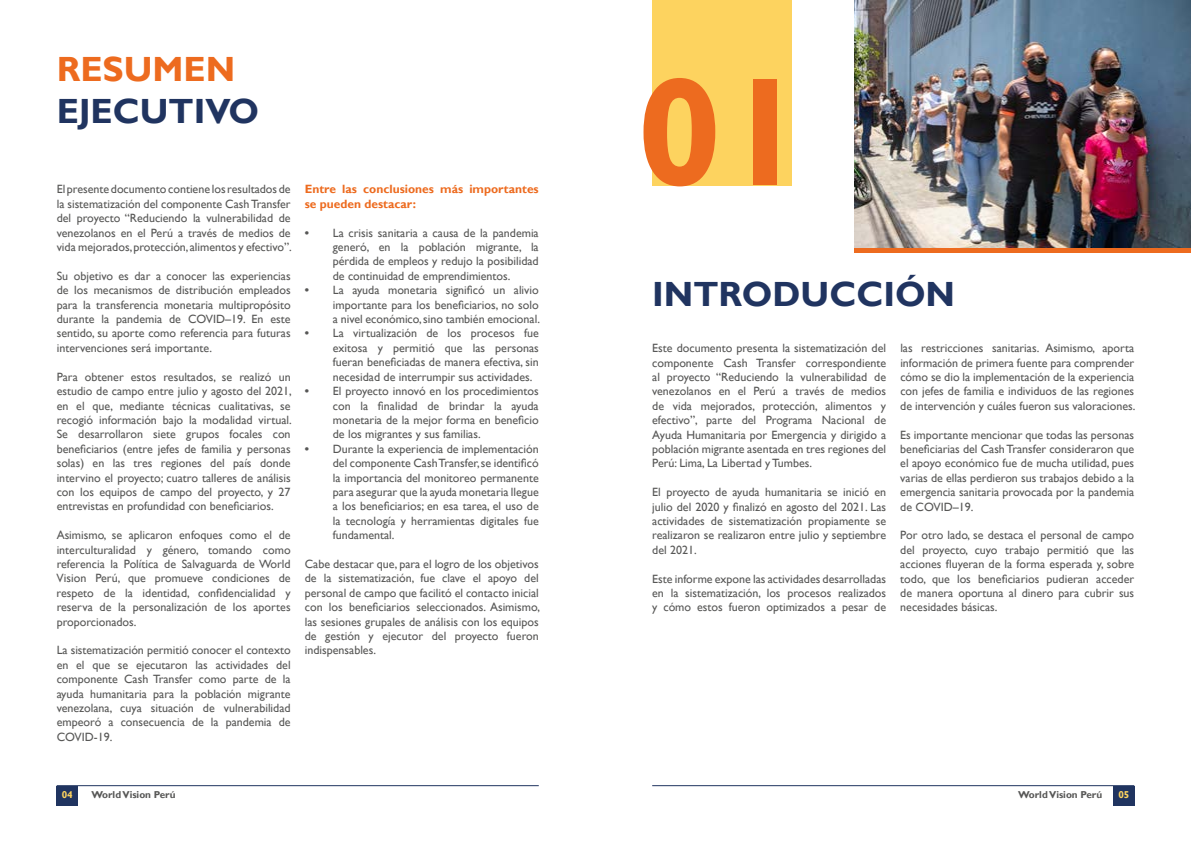
<style>
.page{position:relative;width:1191px;height:842px;background:#fff}
.page>*{position:absolute;margin:0;border:0;box-sizing:border-box;transform-origin:0 0}
.t1{font:700 155px "Gill Sans";color:#ed6b1f}
.t2{font:700 35px "Gill Sans";color:#203460}
.t3{font:700 35px "Gill Sans";color:#ed6b1f}
.t4{font:12px/14.4px "Gill Sans";color:#575756;text-align:justify}
.t5{font:700 12px/14.4px "Gill Sans";color:#ed6b1f}
.t6{font:700 10px "Gill Sans";color:#575756}
.t7{font:700 10px "Gill Sans";color:#fdd35f}
.s1{font-weight:700}
</style>
<div class="page">
<div style="left:57px;top:786px;width:21px;height:19px;background:#203460"></div>
<hr style="left:57px;top:785px;width:482px;height:1px;background:#203460">
<div style="left:1112px;top:786px;width:22px;height:19px;background:#203460"></div>
<hr style="left:652px;top:785px;width:482px;height:1px;background:#203460">
<img style="left:855px;top:0;width:336px;height:248px">
<div style="left:652px;top:0;width:140px;height:185px;background:#fdd35f"></div>
<hr style="left:855px;top:248px;width:336px;height:4px;background:#ed6b1f">
<h2 class="t3" style="left:57px;top:48px;width:180px">RESUMEN</h2>
<h2 class="t2" style="left:57px;top:90px;width:204px">EJECUTIVO</h2>
<p class="t4" style="left:57px;top:182px;width:237px">El presente documento contiene los resultados de la sistematización del componente Cash Transfer del proyecto “Reduciendo la vulnerabilidad de venezolanos en el Perú a través de medios de vida mejorados,protección,alimentos y efectivo”.</p>
<p class="t4" style="left:57px;top:269px;width:235px">Su objetivo es dar a conocer las experiencias de los mecanismos de distribución empleados para la transferencia monetaria multipropósito durante la pandemia de COVID–19. En este sentido, su aporte como referencia para futuras intervenciones será importante.</p>
<p class="t4" style="left:57px;top:370px;width:237px">Para obtener estos resultados, se realizó un estudio de campo entre julio y agosto del 2021, en el que, mediante técnicas cualitativas, se recogió información bajo la modalidad virtual.<br>Se desarrollaron siete grupos focales con beneficiarios (entre jefes de familia y personas solas) en las tres regiones del país donde intervino el proyecto; cuatro talleres de análisis con los equipos de campo del proyecto, y 27 entrevistas en profundidad con beneficiarios.</p>
<p class="t4" style="left:57px;top:528px;width:235px">Asimismo, se aplicaron enfoques como el de interculturalidad y género, tomando como referencia la Política de Salvaguarda de World Vision Perú, que promueve condiciones de respeto de la identidad, confidencialidad y reserva de la personalización de los aportes proporcionados.</p>
<p class="t4" style="left:57px;top:643px;width:235px">La sistematización permitió conocer el contexto en el que se ejecutaron las actividades del componente Cash Transfer como parte de la ayuda humanitaria para la población migrante venezolana, cuya situación de vulnerabilidad empeoró a consecuencia de la pandemia de COVID-19.</p>
<p class="t5" style="left:305px;top:183px;width:235px">Entre las conclusiones más importantes se pueden destacar:</p>
<p class="t4" style="left:333px;top:226px;width:207px;text-indent:-28px"><span class="s1">•</span> La crisis sanitaria a causa de la pandemia generó, en la población migrante, la pérdida de empleos y redujo la posibilidad de continuidad de emprendimientos.</p>
<p class="t4" style="left:333px;top:283px;width:209px;text-indent:-28px"><span class="s1">•</span> La ayuda monetaria significó un alivio importante para los beneficiarios, no solo a nivel económico, sino también emocional.</p>
<p class="t4" style="left:333px;top:326px;width:207px;text-indent:-28px"><span class="s1">•</span> La virtualización de los procesos fue exitosa y permitió que las personas fueran beneficiadas de manera efectiva, sin necesidad de interrumpir sus actividades.</p>
<p class="t4" style="left:333px;top:384px;width:207px;text-indent:-28px"><span class="s1">•</span> El proyecto innovó en los procedimientos con la finalidad de brindar la ayuda monetaria de la mejor forma en beneficio de los migrantes y sus familias.</p>
<p class="t4" style="left:333px;top:442px;width:207px;text-indent:-28px"><span class="s1">•</span> Durante la experiencia de implementación del componente CashTransfer,se identificó la importancia del monitoreo permanente para asegurar que la ayuda monetaria llegue a los beneficiarios; en esa tarea, el uso de la tecnología y herramientas digitales fue fundamental.</p>
<p class="t4" style="left:305px;top:557px;width:237px">Cabe destacar que, para el logro de los objetivos de la sistematización, fue clave el apoyo del personal de campo que facilitó el contacto inicial con los beneficiarios seleccionados. Asimismo, las sesiones grupales de análisis con los equipos de gestión y ejecutor del proyecto fueron indispensables.</p>
<h1 class="t1" style="left:636px;top:40px;width:173px">01</h1>
<h2 class="t2" style="left:652px;top:273px;width:304px">INTRODUCCIÓN</h2>
<p class="t4" style="left:652px;top:341px;width:235px">Este documento presenta la sistematización del componente Cash Transfer correspondiente al proyecto “Reduciendo la vulnerabilidad de venezolanos en el Perú a través de medios de vida mejorados, protección, alimentos y efectivo”, parte del Programa Nacional de Ayuda Humanitaria por Emergencia y dirigido a población migrante asentada en tres regiones del Perú: Lima, La Libertad y Tumbes.</p>
<p class="t4" style="left:652px;top:485px;width:235px">El proyecto de ayuda humanitaria se inició en julio del 2020 y finalizó en agosto del 2021. Las actividades de sistematización propiamente se realizaron se realizaron entre julio y septiembre del 2021.</p>
<p class="t4" style="left:652px;top:572px;width:235px">Este informe expone las actividades desarrolladas en la sistematización, los procesos realizados y cómo estos fueron optimizados a pesar de</p>
<p class="t4" style="left:900px;top:341px;width:237px">las restricciones sanitarias. Asimismo, aporta información de primera fuente para comprender cómo se dio la implementación de la experiencia con jefes de familia e individuos de las regiones de intervención y cuáles fueron sus valoraciones.</p>
<p class="t4" style="left:900px;top:428px;width:235px">Es importante mencionar que todas las personas beneficiarias del CashTransfer consideraron que el apoyo económico fue de mucha utilidad, pues varias de ellas perdieron sus trabajos debido a la emergencia sanitaria provocada por la pandemia de COVID–19.</p>
<p class="t4" style="left:900px;top:528px;width:235px">Por otro lado, se destaca el personal de campo del proyecto, cuyo trabajo permitió que las acciones fluyeran de la forma esperada y, sobre todo, que los beneficiarios pudieran acceder de manera oportuna al dinero para cubrir sus necesidades básicas.</p>
<p class="t7" style="left:62px;top:789px;width:13px">04</p>
<p class="t6" style="left:91px;top:789px;width:86px">World Vision Perú</p>
<p class="t6" style="left:1018px;top:789px;width:86px">World Vision Perú</p>
<p class="t7" style="left:1118px;top:789px;width:13px">05</p>
</div>
